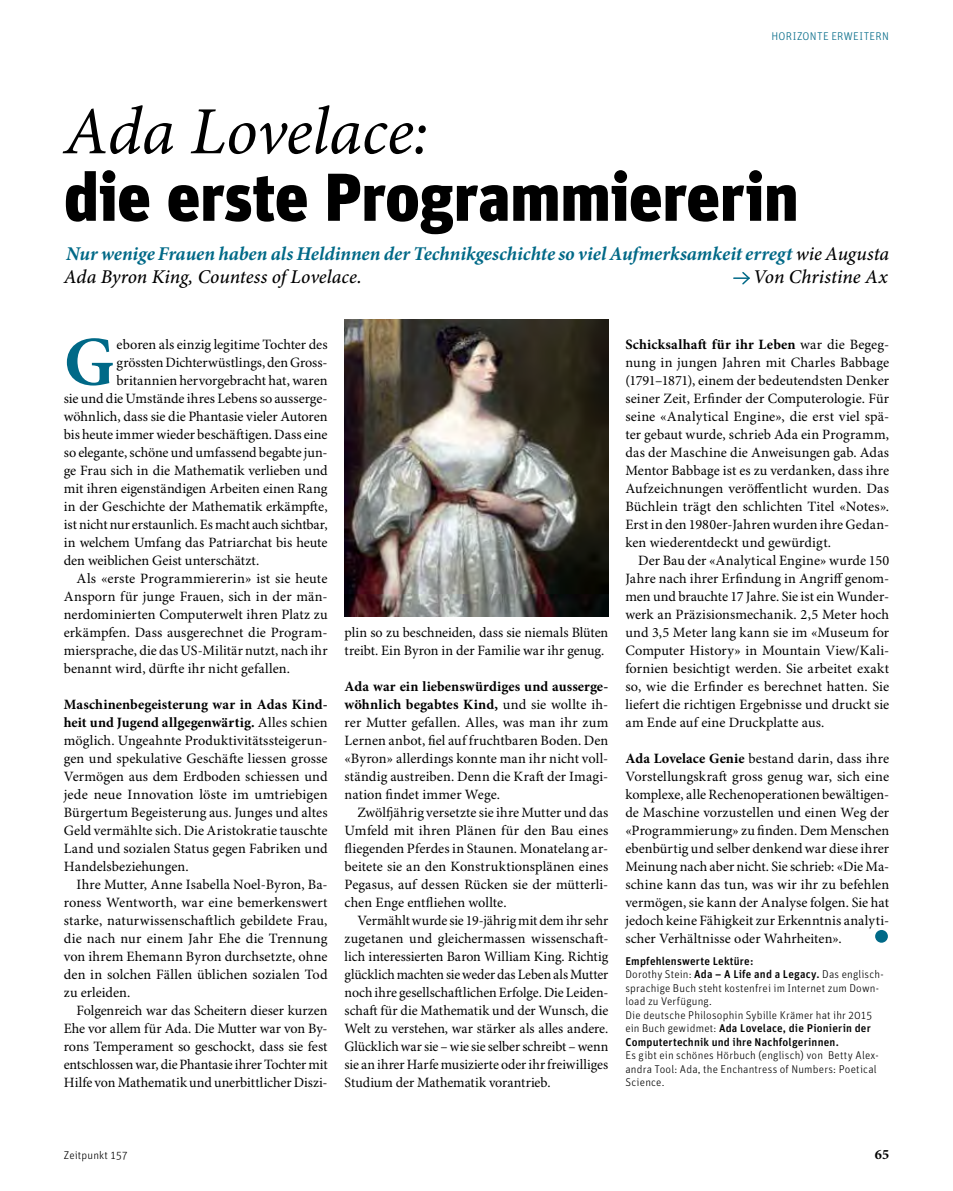
<style>
.page{position:relative;width:953px;height:1191px;background:#fff}
.page>*{position:absolute;margin:0;border:0;box-sizing:border-box;transform-origin:0 0}
.t1{font:700 69.6px "Minion Pro";color:#006987}
.t2{font:900 67.5px "Unit OT";letter-spacing:-.01em;color:#000}
.t3{font:italic 67.5px "Minion Pro";letter-spacing:-.005em;color:#000}
.t4{font:italic 700 19.5px/22.5px "Minion Pro";color:#006987}
.t5{font:italic 500 19.5px "Minion Pro";color:#000}
.t6{font:14.25px/18px "Minion Pro";color:#000;text-align:justify}
.t7{font:700 14.25px "Minion Pro";color:#000}
.t8{font:300 11.25px/13.5px "Unit OT";letter-spacing:.015em;color:#000}
.t9{font:300 11.25px "Unit OT";letter-spacing:.03em;color:#006987}
.s1{font-weight:500;color:#000}
.s2{font-weight:700}
.s3{font-weight:500}
</style>
<div class="page">
<svg style="left:733px;top:272px;width:17px;height:13px"></svg>
<div style="left:875px;top:930px;width:12px;height:12px;background:#006987;border-radius:50%"></div>
<img style="left:344px;top:319px;width:264px;height:298px">
<p class="t9" style="left:771px;top:29px;width:119px">HORIZONTE ERWEITERN</p>
<h2 class="t3" style="left:64px;top:91px;width:366px">Ada Lovelace:</h2>
<h2 class="t2" style="left:64px;top:153px;width:736px">die erste Programmiererin</h2>
<h3 class="t4" style="left:64px;top:244px;width:826px">Nur wenige Frauen haben als Heldinnen der Technikgeschichte so viel Aufmerksamkeit erregt <span class="s1">wie Augusta<br>Ada Byron King, Countess of Lovelace.</span></h3>
<h3 class="t5" style="left:753px;top:265px;width:136px">Von Christine Ax</h3>
<h1 class="t1" style="left:64px;top:321px;width:52px">G</h1>
<p class="t6" style="left:117px;top:335px;width:212px">eboren als einzig legitime Tochter des</p>
<p class="t6" style="left:117px;top:353px;width:212px">grössten Dichterwüstlings, den Gross-</p>
<p class="t6" style="left:117px;top:371px;width:212px">britannien hervorgebracht hat, waren</p>
<p class="t6" style="left:64px;top:389px;width:265px">sie und die Umstände ihres Lebens so ausserge-</p>
<p class="t6" style="left:64px;top:407px;width:265px">wöhnlich, dass sie die Phantasie vieler Autoren</p>
<p class="t6" style="left:64px;top:425px;width:265px">bis heute immer wieder beschäftigen. Dass eine</p>
<p class="t6" style="left:64px;top:443px;width:265px">so elegante, schöne und umfassend begabte jun-</p>
<p class="t6" style="left:64px;top:461px;width:265px">ge Frau sich in die Mathematik verlieben und</p>
<p class="t6" style="left:64px;top:479px;width:265px">mit ihren eigenständigen Arbeiten einen Rang</p>
<p class="t6" style="left:64px;top:497px;width:265px">in der Geschichte der Mathematik erkämpfte,</p>
<p class="t6" style="left:64px;top:515px;width:265px">ist nicht nur erstaunlich. Es macht auch sichtbar,</p>
<p class="t6" style="left:64px;top:533px;width:265px">in welchem Umfang das Patriarchat bis heute</p>
<p class="t6" style="left:64px;top:551px;width:197px">den weiblichen Geist unterschätzt.</p>
<p class="t6" style="left:77px;top:569px;width:252px">Als «erste Programmiererin» ist sie heute</p>
<p class="t6" style="left:64px;top:587px;width:265px">Ansporn für junge Frauen, sich in der män-</p>
<p class="t6" style="left:64px;top:605px;width:265px">nerdominierten Computerwelt ihren Platz zu</p>
<p class="t6" style="left:64px;top:623px;width:265px">erkämpfen. Dass ausgerechnet die Program-</p>
<p class="t6" style="left:64px;top:641px;width:265px">miersprache, die das US-Militär nutzt, nach ihr</p>
<p class="t6" style="left:64px;top:659px;width:228px">benannt wird, dürfte ihr nicht gefallen.</p>
<p class="t6" style="left:64px;top:695px;width:265px"><span class="s2">Maschinenbegeisterung war in Adas Kind&shy;heit und Jugend allgegenwärtig.</span> Alles schien möglich. Ungeahnte Produktivitätssteigerun&shy;gen und spekulative Geschäfte liessen grosse Vermögen aus dem Erdboden schiessen und jede neue Innovation löste im umtriebigen Bürgertum Begeisterung aus. Junges und altes Geld vermählte sich. Die Aristokratie tauschte Land und sozialen Status gegen Fabriken und Handelsbeziehungen.</p>
<p class="t6" style="left:64px;top:875px;width:265px;text-indent:13px">Ihre Mutter, Anne Isabella Noel-Byron, Ba&shy;roness Wentworth, war eine bemerkenswert starke, naturwissenschaftlich gebildete Frau, die nach nur einem Jahr Ehe die Trennung von ihrem Ehemann Byron durchsetzte, ohne den in solchen Fällen üblichen sozialen Tod zu erleiden.</p>
<p class="t6" style="left:64px;top:1001px;width:265px;text-indent:13px">Folgenreich war das Scheitern dieser kurzen Ehe vor allem für Ada. Die Mutter war von By&shy;rons Temperament so geschockt, dass sie fest entschlossen war, die Phantasie ihrer Tochter mit Hilfe von Mathematik und unerbittlicher Diszi-</p>
<p class="t6" style="left:344px;top:623px;width:265px">plin so zu beschneiden, dass sie niemals Blüten treibt. Ein Byron in der Familie war ihr genug.</p>
<p class="t6" style="left:344px;top:677px;width:265px"><span class="s2">Ada war ein liebenswürdiges und ausserge&shy;wöhnlich begabtes Kind,</span> und sie wollte ih&shy;rer Mutter gefallen. Alles, was man ihr zum Lernen anbot, fiel auf fruchtbaren Boden. Den «Byron» allerdings konnte man ihr nicht voll&shy;ständig austreiben. Denn die Kraft der Imagi&shy;nation findet immer Wege.</p>
<p class="t6" style="left:344px;top:803px;width:265px;text-indent:13px">Zwölfjährig versetzte sie ihre Mutter und das Umfeld mit ihren Plänen für den Bau eines fliegenden Pferdes in Staunen. Monatelang ar&shy;beitete sie an den Konstruktionsplänen eines Pegasus, auf dessen Rücken sie der mütterli&shy;chen Enge entfliehen wollte.</p>
<p class="t6" style="left:344px;top:911px;width:265px;text-indent:13px">Vermählt wurde sie 19-jährig mit dem ihr sehr zugetanen und gleichermassen wissenschaft&shy;lich interessierten Baron William King. Richtig glücklich machten sie weder das Leben als Mutter noch ihre gesellschaftlichen Erfolge. Die Leiden&shy;schaft für die Mathematik und der Wunsch, die Welt zu verstehen, war stärker als alles andere.<br>Glücklich war sie – wie sie selber schreibt – wenn sie an ihrer Harfe musizierte oder ihr freiwilliges Studium der Mathematik vorantrieb.</p>
<p class="t6" style="left:625px;top:335px;width:265px"><span class="s2">Schicksalhaft für ihr Leben</span> war die Begeg&shy;nung in jungen Jahren mit Charles Babbage (1791–1871), einem der bedeutendsten Denker seiner Zeit, Erfinder der Computerologie. Für seine «Analytical Engine», die erst viel spä&shy;ter gebaut wurde, schrieb Ada ein Programm, das der Maschine die Anweisungen gab. Adas Mentor Babbage ist es zu verdanken, dass ihre Aufzeichnungen veröffentlicht wurden. Das Büchlein trägt den schlichten Titel «Notes».<br>Erst in den 1980er-Jahren wurden ihre Gedan&shy;ken wiederentdeckt und gewürdigt.</p>
<p class="t6" style="left:625px;top:551px;width:265px;text-indent:13px">Der Bau der «Analytical Engine» wurde 150<br>Jahre nach ihrer Erfindung in Angriff genom&shy;men und brauchte 17 Jahre. Sie ist ein Wunder&shy;werk an Präzisionsmechanik. 2,5 Meter hoch und 3,5 Meter lang kann sie im «Museum for Computer History» in Mountain View/Kali&shy;fornien besichtigt werden. Sie arbeitet exakt so, wie die Erfinder es berechnet hatten. Sie liefert die richtigen Ergebnisse und druckt sie am Ende auf eine Druckplatte aus.</p>
<p class="t6" style="left:625px;top:749px;width:265px"><span class="s2">Ada Lovelace Genie</span> bestand darin, dass ihre Vorstellungskraft gross genug war, sich eine komplexe, alle Rechenoperationen bewältigen&shy;de Maschine vorzustellen und einen Weg der «Programmierung» zu finden. Dem Menschen ebenbürtig und selber denkend war diese ihrer Meinung nach aber nicht. Sie schrieb: «Die Ma&shy;schine kann das tun, was wir ihr zu befehlen vermögen, sie kann der Analyse folgen. Sie hat jedoch keine Fähigkeit zur Erkenntnis analyti&shy;scher Verhältnisse oder Wahrheiten».</p>
<p class="t8" style="left:625px;top:954px;width:260px"><span class="s3">Empfehlenswerte Lektüre:<br></span>Dorothy Stein: <span class="s3">Ada – A Life and a Legacy.</span> Das englisch&shy;sprachige Buch steht kostenfrei im Internet zum Down&shy;load zu Verfügung.<br>Die deutsche Philosophin Sybille Krämer hat ihr 2015 ein Buch gewidmet: <span class="s3">Ada Lovelace, die Pionierin der Computertechnik und ihre Nachfolgerinnen.</span></p>
<p class="t8" style="left:625px;top:1048px;width:255px">Es gibt ein schönes Hörbuch (englisch) von Betty Alex&shy;andra Tool: Ada, the Enchantress of Numbers: Poetical<br>Science.</p>
<p class="t8" style="left:64px;top:1148px;width:65px">Zeitpunkt 157</p>
<p class="t7" style="left:874px;top:1145px;width:16px">65</p>
</div>
